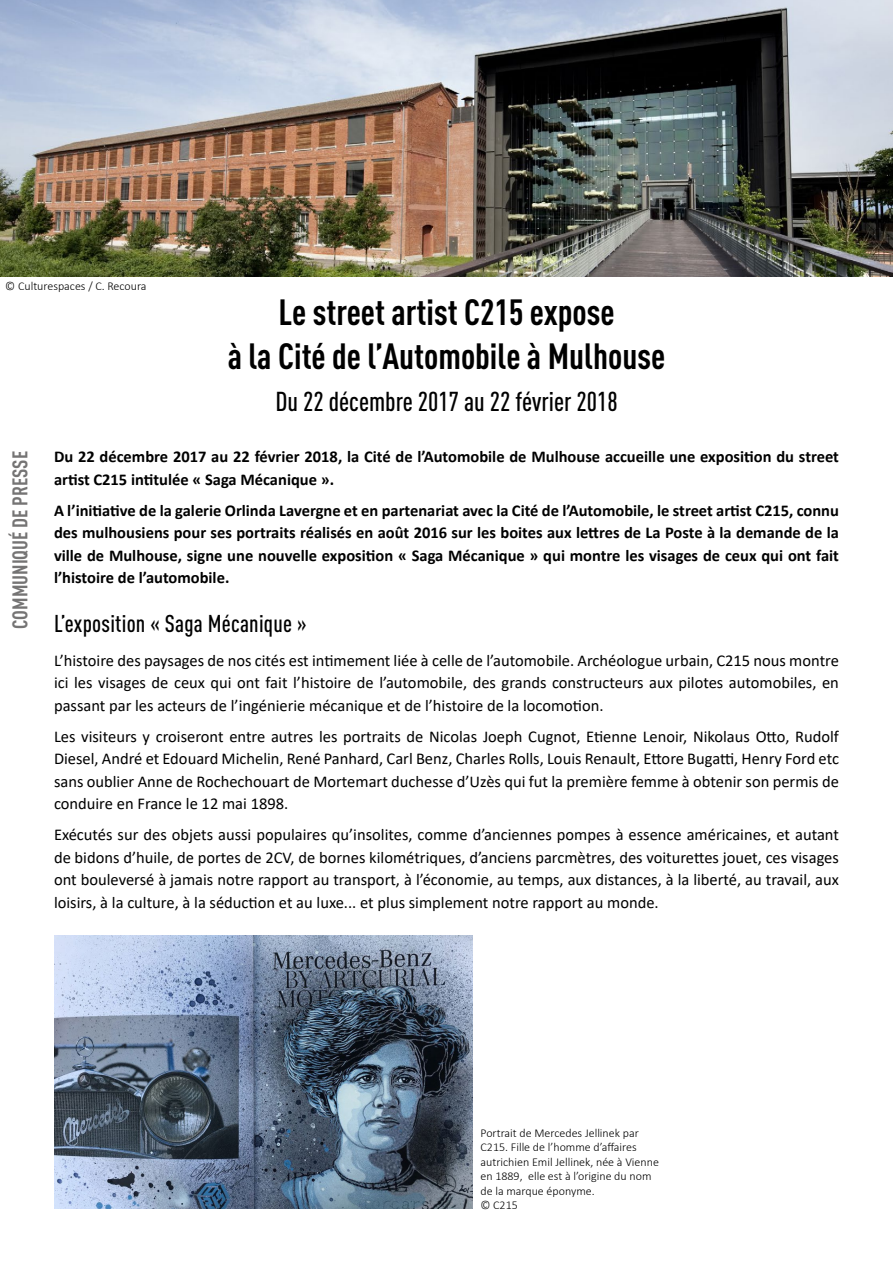
<style>
.page{position:relative;width:893px;height:1263px;background:#fff}
.page>*{position:absolute;margin:0;border:0;box-sizing:border-box;transform-origin:0 0}
.t1{font:700 condensed 36px/43.2px "DIN Pro";color:#000;text-align:center}
.t2{font:500 condensed 27px "DIN Pro";color:#000}
.t3{font:500 condensed 24px "DIN Pro";letter-spacing:.01em;color:#000}
.t4{font:700 condensed 21px "DIN Pro";color:#757474}
.t5{font:16.5px/22.5px "Calibri";color:#000;text-align:justify}
.t6{font:700 16.5px/22.5px "Calibri";color:#000}
.t7{font:300 12px/14.4px "Calibri";color:#000}
</style>
<div class="page">
<img style="left:0;top:0;width:893px;height:276px">
<img style="left:54px;top:935px;width:418px;height:274px">
<p class="t7" style="left:5px;top:278px;width:143px">© Culturespaces / C. Recoura</p>
<h1 class="t1" style="left:228px;top:288px;width:439px">Le street artist C215 expose<br>à la Cité de l’Automobile à Mulhouse</h1>
<h2 class="t2" style="left:275px;top:382px;width:344px">Du 22 décembre 2017 au 22 février 2018</h2>
<p class="t4" style="left:4px;top:629px;width:180px;rotate:-90deg">COMMUNIQUÉ DE PRESSE</p>
<p class="t6" style="left:54px;top:445px;width:786px">Du 22 décembre 2017 au 22 février 2018, la Cité de l’Automobile de Mulhouse accueille une exposition du street artist C215 intitulée « Saga Mécanique ».</p>
<p class="t6" style="left:54px;top:499px;width:786px;text-align:justify">A l’initiative de la galerie Orlinda Lavergne et en partenariat avec la Cité de l’Automobile, le street artist C215, connu des mulhousiens pour ses portraits réalisés en août 2016 sur les boites aux lettres de La Poste à la demande de la ville de Mulhouse, signe une nouvelle exposition « Saga Mécanique » qui montre les visages de ceux qui ont fait l’histoire de l’automobile.</p>
<h3 class="t3" style="left:54px;top:605px;width:254px">L’exposition « Saga Mécanique »</h3>
<p class="t5" style="left:54px;top:649px;width:786px">L’histoire des paysages de nos cités est intimement liée à celle de l’automobile. Archéologue urbain, C215 nous montre ici les visages de ceux qui ont fait l’histoire de l’automobile, des grands constructeurs aux pilotes automobiles, en passant par les acteurs de l’ingénierie mécanique et de l’histoire de la locomotion.</p>
<p class="t5" style="left:54px;top:725px;width:786px">Les visiteurs y croiseront entre autres les portraits de Nicolas Joeph Cugnot, Etienne Lenoir, Nikolaus Otto, Rudolf Diesel, André et Edouard Michelin, René Panhard, Carl Benz, Charles Rolls, Louis Renault, Ettore Bugatti, Henry Ford etc sans oublier Anne de Rochechouart de Mortemart duchesse d’Uzès qui fut la première femme à obtenir son permis de conduire en France le 12 mai 1898.</p>
<p class="t5" style="left:54px;top:823px;width:786px">Exécutés sur des objets aussi populaires qu’insolites, comme d’anciennes pompes à essence américaines, et autant de bidons d’huile, de portes de 2CV, de bornes kilométriques, d’anciens parcmètres, des voiturettes jouet, ces visages ont bouleversé à jamais notre rapport au transport, à l’économie, au temps, aux distances, à la liberté, au travail, aux loisirs, à la culture, à la séduction et au luxe... et plus simplement notre rapport au monde.</p>
<p class="t7" style="left:480px;top:1126px;width:180px">Portrait de Mercedes Jellinek par<br>C215. Fille de l’homme d’affaires autrichien Emil Jellinek, née à Vienne en 1889, elle est à l’origine du nom de la marque éponyme.<br>© C215</p>
</div>
